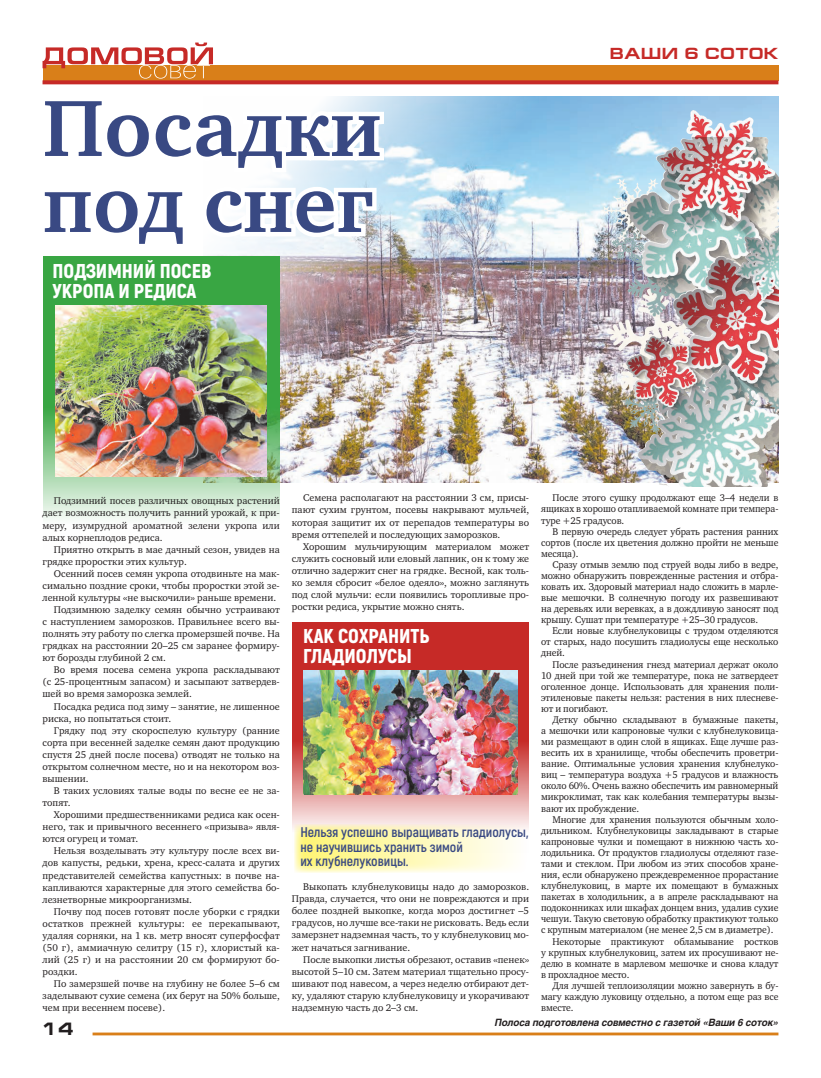
<style>
.page{position:relative;width:821px;height:1078px;background:#fff}
.page>*{position:absolute;margin:0;border:0;box-sizing:border-box;transform-origin:0 0}
.Zag_2__32{font:700 81.5px "Charter C";color:#394983}
.No_Spacing{font:900 20px/20px "Akrobat";color:#fff}
.t1{font:700 17.9px "Europe Extended C";color:#231f20}
.t2{font:700 16px "Europe Extended C";letter-spacing:.03em;color:#c62a27}
.No_Spacing-2{font:700 14px/14.1px "Akrobat";color:#394983}
.No_Spacing-3{font:10px/12.1px "Charter C";color:#231f20;text-align:justify}
.t3{font:italic 700 10px "Helios C";letter-spacing:-.01em;color:#231f20}
</style>
<div class="page">
<hr style="left:93px;top:1032px;width:685px;height:3px;background:#d97f19">
<div style="left:43px;top:65px;width:735px;height:15px;background:#d97f19"></div>
<svg style="left:43px;top:80px;width:735px;height:4px;background:#c73125"></svg>
<svg style="left:43px;top:43px;width:170px;height:36px"></svg>
<svg style="left:292px;top:622px;width:236px;height:207px;background:#d3615e"></svg>
<img style="left:213px;top:96px;width:566px;height:387px">
<svg style="left:213px;top:96px;width:175px;height:157px"></svg>
<svg style="left:43px;top:256px;width:236px;height:263px;background:#78c07d"></svg>
<img style="left:56px;top:305px;width:211px;height:171px">
<img style="left:304px;top:670px;width:213px;height:124px">
<svg style="left:294px;top:823px;width:233px;height:49px;background:#fdf8c0"></svg>
<img style="left:600px;top:111px;width:179px;height:375px">
<p class="Zag_2__32" style="left:43px;top:84px;width:341px">Посадки</p>
<p class="Zag_2__32" style="left:43px;top:160px;width:332px">под снег</p>
<p class="No_Spacing" style="left:53px;top:260px;width:160px">ПОДЗИМНИЙ ПОСЕВ<br>УКРОПА И РЕДИСА</p>
<p class="t2" style="left:609px;top:44px;width:170px">ВАШИ 6 СОТОК</p>
<p class="No_Spacing-3" style="left:43px;top:495px;width:239px;text-indent:11px">Подзимний посев различных овощных растений дает возможность получить ранний урожай, к при&shy;меру, изумрудной ароматной зелени укропа или алых корнеплодов редиса.</p>
<p class="No_Spacing-3" style="left:43px;top:543px;width:239px;text-indent:11px">Приятно открыть в мае дачный сезон, увидев на грядке проростки этих культур.</p>
<p class="No_Spacing-3" style="left:43px;top:567px;width:239px;text-indent:11px">Осенний посев семян укропа отодвиньте на мак&shy;симально поздние сроки, чтобы проростки этой зе&shy;ленной культуры «не выскочили» раньше времени.</p>
<p class="No_Spacing-3" style="left:43px;top:603px;width:239px;text-indent:11px">Подзимнюю заделку семян обычно устраивают с наступлением заморозков. Правильнее всего вы&shy;полнять эту работу по слегка промерзшей почве. На грядках на расстоянии 20–25 см заранее формиру&shy;ют борозды глубиной 2 см.</p>
<p class="No_Spacing-3" style="left:43px;top:663px;width:239px;text-indent:11px">Во время посева семена укропа раскладывают (с 25-процентным запасом) и засыпают затвердев&shy;шей во время заморозка землей.</p>
<p class="No_Spacing-3" style="left:43px;top:700px;width:239px;text-indent:11px">Посадка редиса под зиму – занятие, не лишенное риска, но попытаться стоит.</p>
<p class="No_Spacing-3" style="left:43px;top:724px;width:239px;text-indent:11px">Грядку под эту скороспелую культуру (ранние сорта при весенней заделке семян дают продукцию спустя 25 дней после посева) отводят не только на открытом солнечном месте, но и на некотором воз&shy;вышении.</p>
<p class="No_Spacing-3" style="left:43px;top:784px;width:239px;text-indent:11px">В таких условиях талые воды по весне ее не за&shy;топят.</p>
<p class="No_Spacing-3" style="left:43px;top:808px;width:239px;text-indent:11px">Хорошими предшественниками редиса как осен&shy;него, так и привычного весеннего «призыва» явля&shy;ются огурец и томат.</p>
<p class="No_Spacing-3" style="left:43px;top:844px;width:239px;text-indent:11px">Нельзя возделывать эту культуру после всех ви&shy;дов капусты, редьки, хрена, кресс-салата и других представителей семейства капустных: в почве на&shy;капливаются характерные для этого семейства бо&shy;лезнетворные микроорганизмы.</p>
<p class="No_Spacing-3" style="left:43px;top:905px;width:239px;text-indent:11px">Почву под посев готовят после уборки с грядки остатков прежней культуры: ее перекапывают, удаляя сорняки, на 1 кв. метр вносят суперфосфат (50 г), аммиачную селитру (15 г), хлористый ка&shy;лий (25 г) и на расстоянии 20 см формируют бо&shy;роздки.</p>
<p class="No_Spacing-3" style="left:43px;top:977px;width:239px;text-indent:11px">По замерзшей почве на глубину не более 5–6 см заделывают сухие семена (их берут на 50% больше, чем при весеннем посеве).</p>
<p class="No_Spacing-3" style="left:292px;top:492px;width:239px;text-indent:11px">Семена располагают на расстоянии 3 см, присы&shy;пают сухим грунтом, посевы накрывают мульчей, которая защитит их от перепадов температуры во время оттепелей и последующих заморозков.</p>
<p class="No_Spacing-3" style="left:292px;top:540px;width:239px;text-indent:11px">Хорошим мульчирующим материалом может служить сосновый или еловый лапник, он к тому же отлично задержит снег на грядке. Весной, как толь&shy;ко земля сбросит «белое одеяло», можно заглянуть под слой мульчи: если появились торопливые про&shy;ростки редиса, укрытие можно снять.</p>
<p class="No_Spacing" style="left:303px;top:625px;width:128px">КАК СОХРАНИТЬ<br>ГЛАДИОЛУСЫ</p>
<p class="No_Spacing-2" style="left:300px;top:825px;width:229px">Нельзя успешно выращивать гладиолусы, не научившись хранить зимой</p>
<p class="No_Spacing-2" style="left:300px;top:853px;width:110px">их клубнелуковицы.</p>
<p class="No_Spacing-3" style="left:292px;top:880px;width:239px;text-indent:11px">Выкопать клубнелуковицы надо до заморозков.<br>Правда, случается, что они не повреждаются и при более поздней выкопке, когда мороз достигнет –5 градусов, но лучше все-таки не рисковать. Ведь если замерзнет надземная часть, то у клубнелуковиц мо&shy;жет начаться загнивание.</p>
<p class="No_Spacing-3" style="left:292px;top:953px;width:239px;text-indent:11px">После выкопки листья обрезают, оставив «пенек» высотой 5–10 см. Затем материал тщательно просу&shy;шивают под навесом, а через неделю отбирают дет&shy;ку, удаляют старую клубнелуковицу и укорачивают надземную часть до 2–3 см.</p>
<p class="No_Spacing-3" style="left:541px;top:492px;width:239px;line-height:11.1px;text-indent:11px">После этого сушку продолжают еще 3–4 недели в ящиках в хорошо отапливаемой комнате при темпера&shy;туре +25 градусов.</p>
<p class="No_Spacing-3" style="left:541px;top:525px;width:239px;line-height:11.1px;text-indent:11px">В первую очередь следует убрать растения ранних сортов (после их цветения должно пройти не меньше месяца).</p>
<p class="No_Spacing-3" style="left:541px;top:559px;width:239px;line-height:11.1px;text-indent:11px">Сразу отмыв землю под струей воды либо в ведре, можно обнаружить поврежденные растения и отбра&shy;ковать их. Здоровый материал надо сложить в марле&shy;вые мешочки. В солнечную погоду их развешивают на деревьях или веревках, а в дождливую заносят под крышу. Сушат при температуре +25–30 градусов.</p>
<p class="No_Spacing-3" style="left:541px;top:625px;width:239px;line-height:11.1px;text-indent:11px">Если новые клубнелуковицы с трудом отделяются от старых, надо посушить гладиолусы еще несколько дней.</p>
<p class="No_Spacing-3" style="left:541px;top:658px;width:239px;line-height:11.1px;text-indent:11px">После разъединения гнезд материал держат около 10 дней при той же температуре, пока не затвердеет оголенное донце. Использовать для хранения поли&shy;этиленовые пакеты нельзя: растения в них плесневе&shy;ют и погибают.</p>
<p class="No_Spacing-3" style="left:541px;top:714px;width:239px;line-height:11.1px;text-indent:11px">Детку обычно складывают в бумажные пакеты, а мешочки или капроновые чулки с клубнелуковица&shy;ми размещают в один слой в ящиках. Еще лучше раз&shy;весить их в хранилище, чтобы обеспечить проветри&shy;вание. Оптимальные условия хранения клубнелуко&shy;виц – температура воздуха +5 градусов и влажность около 60%. Очень важно обеспечить им равномерный микроклимат, так как колебания температуры вызы&shy;вают их пробуждение.</p>
<p class="No_Spacing-3" style="left:541px;top:813px;width:239px;line-height:11.1px;text-indent:11px">Многие для хранения пользуются обычным холо&shy;дильником. Клубнелуковицы закладывают в старые капроновые чулки и помещают в нижнюю часть хо&shy;лодильника. От продуктов гладиолусы отделяют газе&shy;тами и стеклом. При любом из этих способов хране&shy;ния, если обнаружено преждевременное прорастание клубнелуковиц, в марте их помещают в бумажных пакетах в холодильник, а в апреле раскладывают на подоконниках или шкафах донцем вниз, удалив сухие чешуи. Такую световую обработку практикуют только с крупным материалом (не менее 2,5 см в диаметре).</p>
<p class="No_Spacing-3" style="left:541px;top:935px;width:239px;line-height:11.1px;text-indent:11px">Некоторые практикуют обламывание ростков у крупных клубнелуковиц, затем их просушивают не&shy;делю в комнате в марлевом мешочке и снова кладут в прохладное место.</p>
<p class="No_Spacing-3" style="left:541px;top:979px;width:239px;line-height:11.1px;text-indent:11px">Для лучшей теплоизоляции можно завернуть в бу&shy;магу каждую луковицу отдельно, а потом еще раз все вместе.</p>
<h3 class="t1" style="left:43px;top:1019px;width:32px">14</h3>
<p class="t3" style="left:495px;top:1016px;width:285px">Полоса подготовлена совместно с газетой «Ваши 6 соток»</p>
</div>
